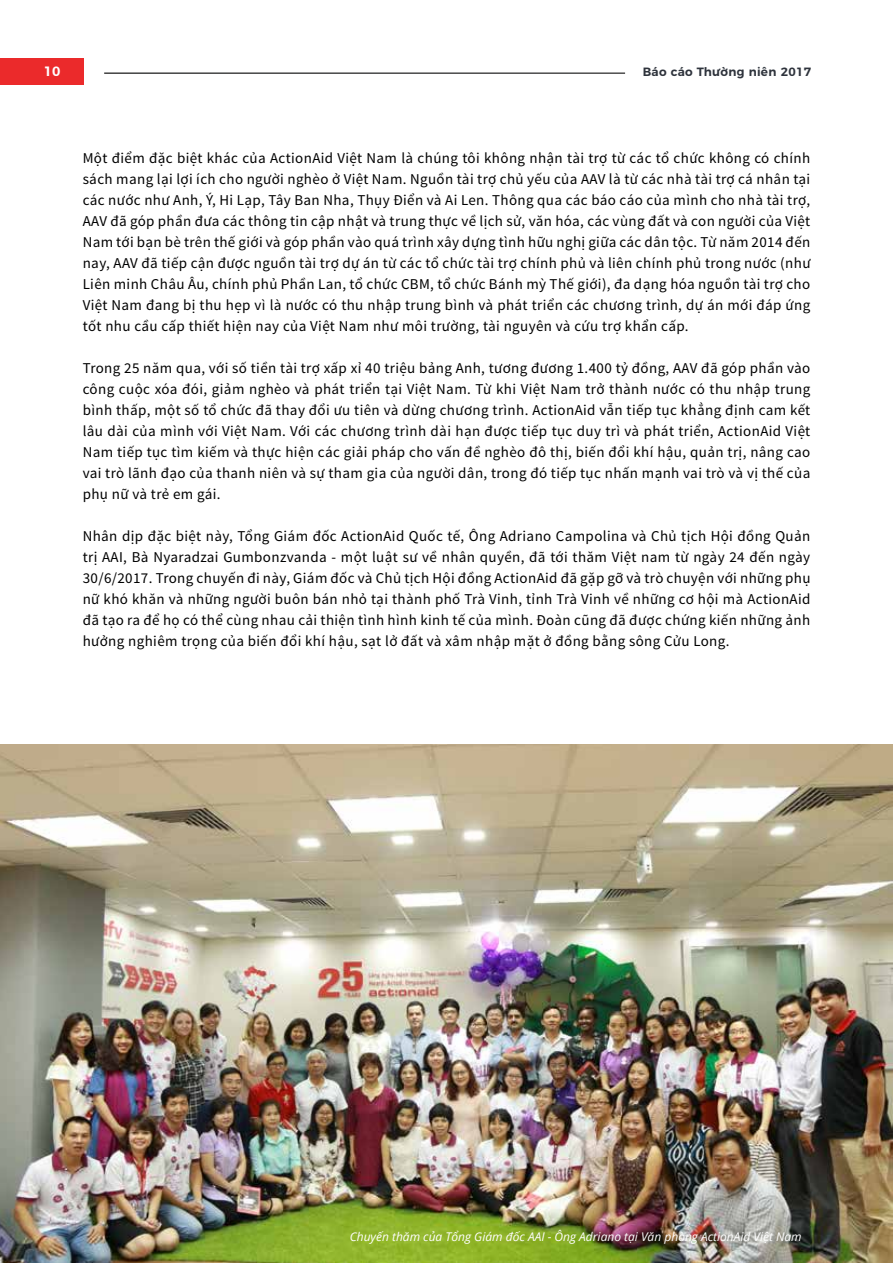
<style>
.page{position:relative;width:893px;height:1263px;background:#fff}
.page>*{position:absolute;margin:0;border:0;box-sizing:border-box;transform-origin:0 0}
.t1{font:15px/21px "Source Sans Pro";letter-spacing:.025em;color:#000101;text-align:justify}
.t2{font:600 13.5px "Montserrat";color:#fff}
.t3{font:italic 12px "Open Sans";color:#fff}
.t4{font:600 12px "Montserrat";letter-spacing:.025em;color:#2e333c}
</style>
<div class="page">
<div style="left:0;top:59px;width:84px;height:26px;background:#eb2a2b"></div>
<img style="left:0;top:744px;width:893px;height:519px">
<p class="t2" style="left:44px;top:60px;width:18px">10</p>
<p class="t4" style="left:643px;top:62px;width:170px">Báo cáo Thường niên 2017</p>
<p class="t1" style="left:83px;top:148px;width:729px">Một điểm đặc biệt khác của ActionAid Việt Nam là chúng tôi không nhận tài trợ từ các tổ chức không có chính sách mang lại lợi ích cho người nghèo ở Việt Nam. Nguồn tà i trợ chủ yếu củ a AAV là từ các nhà tà i trợ cá nhân tạ i các nước như Anh, Ý, Hi Lạ p, Tây Ban Nha, Thụy Điển và Ai Len. Thông qua các báo cáo của mình cho nhà tài trợ, AAV đã góp phần đưa các thông tin cậ p nhật và trung thực về lịch sử, văn hóa, các vù ng đất và con người củ a Việt Nam tới bạ n bè trên thế giới và góp phần vào quá trì nh xây dựng tì nh hữu nghị giữa các dân tộc. Từ năm 2014 đến nay, AAV đã tiếp cận được nguồn tài trợ dự án từ các tổ chức tài trợ chính phủ và liên chính phủ trong nước (như Liên minh Châu Âu, chính phủ Phần Lan, tổ chức CBM, tổ chức Bánh mỳ Thế giới), đa dạng hóa nguồn tài trợ cho Việt Nam đang bị thu hẹp vì là nước có thu nhập trung bình và phát triển các chương trình, dự án mới đáp ứng tốt nhu cầu cấp thiết hiện nay của Việt Nam như môi trường, tài nguyên và cứu trợ khẩn cấp.</p>
<p class="t1" style="left:83px;top:358px;width:729px">Trong 25 năm qua, với số tiền tài trợ xấp xỉ 40 triệu bả ng Anh, tương đương 1.400 tỷ đồ ng, AAV đã gó p phần vào công cuộc xóa đói, giảm nghèo và phát triển tại Việt Nam. Từ khi Việt Nam trở thà nh nước có thu nhậ p trung bì nh thấp, một số tổ chức đã thay đổi ưu tiên và dừng chương trì nh. ActionAid vẫ n tiếp tụ c khẳ ng đị nh cam kết lâu dà i củ a mì nh với Việt Nam. Với các chương trì nh dà i hạ n được tiếp tục duy trì và phát triển, ActionAid Việt Nam tiếp tục tìm kiếm và thực hiện các giải phá p cho vấn đề nghèo đô thị, biến đổi khí hậ u, quả n trị, nâng cao vai trò lã nh đạo của thanh niên và sự tham gia của người dân, trong đó tiếp tục nhấn mạ nh vai trò và vị thế của phụ nữ và trẻ em gái.</p>
<p class="t1" style="left:83px;top:526px;width:729px">Nhân dịp đặc biệt này, Tổng Giám đốc ActionAid Quốc tế, Ông Adriano Campolina và Chủ tịch Hội đồng Quản trị AAI, Bà Nyaradzai Gumbonzvanda - một luật sư về nhân quyền, đã tới thăm Việt nam từ ngày 24 đến ngày 30/6/2017. Trong chuyến đi này, Giám đốc và Chủ tịch Hội đồng ActionAid đã gặp gỡ và trò chuyện với những phụ nữ khó khăn và những người buôn bán nhỏ tại thành phố Trà Vinh, tỉnh Trà Vinh về những cơ hội mà ActionAid đã tạo ra để họ có thể cùng nhau cải thiện tình hình kinh tế của mình. Đoàn cũng đã được chứng kiến những ảnh hưởng nghiêm trọng của biến đổi khí hậu, sạt lở đất và xâm nhập mặt ở đồng bằng sông Cửu Long.</p>
<p class="t3" style="left:350px;top:1228px;width:453px">Chuyến thăm của Tổng Giám đốc AAI - Ông Adriano tại Văn phòng ActionAid Việt Nam</p>
</div>
